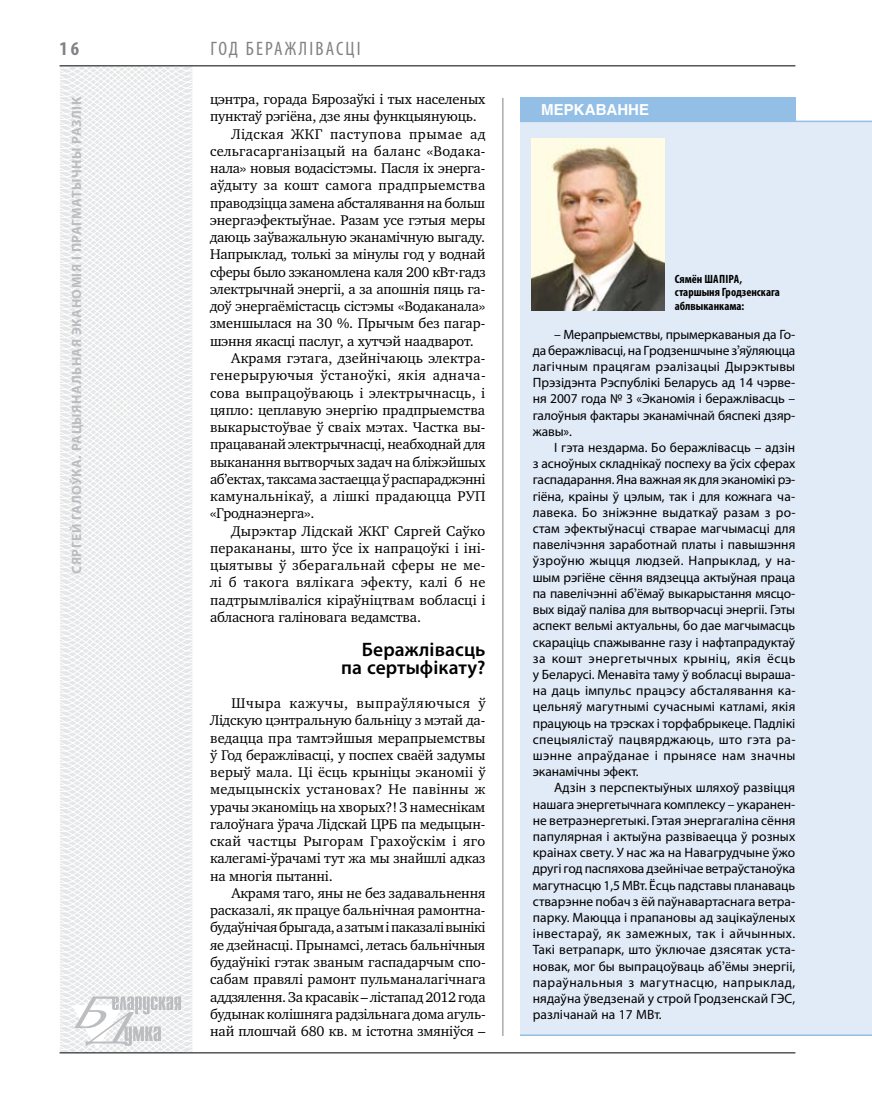
<style>
.page{position:relative;width:872px;height:1106px;background:#fff}
.page>*{position:absolute;margin:0;border:0;box-sizing:border-box;transform-origin:0 0}
.t1{font:600 19.5px/17.2px "Myriad Pro";letter-spacing:.005em;color:#000;text-align:right}
.t2{font:condensed 19.5px "Myriad Pro";letter-spacing:.16em;color:#808285}
.t3{font:700 condensed 19.5px "Myriad Pro";color:#808285}
.t4{font:700 15px "Helios";color:#fff}
.t5{font:14.4px/17.2px "Charter C";letter-spacing:-.005em;color:#000;text-align:justify}
.t6{font:14.4px "Charter C";letter-spacing:.02em;color:#000}
.t7{font:14.4px "Charter C";letter-spacing:.03em;color:#000}
.t8{font:14.4px "Charter C";letter-spacing:-.025em;color:#000}
.t9{font:14.4px "Charter C";letter-spacing:.015em;color:#000}
.t10{font:14.4px "Charter C";letter-spacing:.035em;color:#000}
.t11{font:13.5px/16.2px "Myriad Pro";letter-spacing:.005em;color:#000;text-align:justify}
.t12{font:700 13.5px "Myriad Pro";letter-spacing:.04em;color:#bcbdc0}
.t13{font:700 condensed 12px/13.5px "Myriad Pro";color:#000}
.s1{font-family:"Charter C"}
</style>
<div class="page">
<svg style="left:59px;top:65px;width:192px;height:989px"></svg>
<hr style="left:502px;top:98px;width:1px;height:938px;background:#808285">
<hr style="left:60px;top:1052px;width:735px;height:1px;background:#000">
<svg style="left:71px;top:996px;width:110px;height:53px"></svg>
<hr style="left:60px;top:65px;width:735px;height:1px;background:#000">
<div style="left:520px;top:122px;width:352px;height:914px;background:#e1eaf7"></div>
<div style="left:520px;top:98px;width:275px;height:23px;background:#93bfe6"></div>
<img style="left:531px;top:138px;width:134px;height:173px">
<hr style="left:520px;top:121px;width:352px;height:1px;background:#93bfe6">
<hr style="left:520px;top:1034px;width:352px;height:2px;background:#93bfe6">
<h1 class="t3" style="left:60px;top:37px;width:21px">16</h1>
<p class="t12" style="left:68px;top:574px;width:477px;rotate:-90deg">Сяргей ГАЛОЎКА. Рацыянальная эканомія і прагматычны разлік</p>
<h1 class="t2" style="left:210px;top:37px;width:149px">Год беражлівасці</h1>
<p class="t5" style="left:210px;top:91px;width:277px">цэнтра, горада Бярозаўкі і тых населеных</p>
<p class="t5" style="left:210px;top:108px;width:268px">пунктаў рэгіёна, дзе яны функцыянуюць.</p>
<p class="t10" style="left:231px;top:126px;width:256px">Лідская ЖКГ паступова прымае ад</p>
<p class="t6" style="left:210px;top:143px;width:275px">сельгасарганізацый на баланс «Водака-</p>
<p class="t5" style="left:210px;top:160px;width:275px">нала» новыя водасістэмы. Пасля іх энерга-</p>
<p class="t6" style="left:210px;top:177px;width:277px">аўдыту за кошт самога прадпрыемства</p>
<p class="t5" style="left:210px;top:194px;width:277px">праводзіцца замена абсталявання на больш</p>
<p class="t5" style="left:210px;top:211px;width:277px">энергаэфектыўнае. Разам усе гэтыя меры</p>
<p class="t5" style="left:210px;top:229px;width:277px">даюць заўважальную эканамічную выгаду.</p>
<p class="t5" style="left:210px;top:246px;width:277px">Напрыклад, толькі за мінулы год у воднай</p>
<p class="t5" style="left:210px;top:263px;width:277px">сферы было зэканомлена каля 200 кВт.гадз</p>
<p class="t5" style="left:210px;top:280px;width:275px">электрычнай энергіі, а за апошнія пяць га-</p>
<p class="t5" style="left:210px;top:298px;width:277px">доў энергаёмістасць сістэмы «Водаканала»</p>
<p class="t5" style="left:210px;top:315px;width:277px">зменшылася на 30 %. Прычым без пагар-</p>
<p class="t5" style="left:210px;top:332px;width:265px">шэння якасці паслуг, а хутчэй наадварот.</p>
<p class="t5" style="left:231px;top:349px;width:255px">Акрамя гэтага, дзейнічаюць электра-</p>
<p class="t7" style="left:210px;top:367px;width:277px">генерыруючыя ўстаноўкі, якія аднача-</p>
<p class="t9" style="left:210px;top:384px;width:277px">сова выпрацоўваюць і электрычнасць, і</p>
<p class="t5" style="left:210px;top:401px;width:277px">цяпло: цеплавую энергію прадпрыемства</p>
<p class="t5" style="left:210px;top:418px;width:277px">выкарыстоўвае ў сваіх мэтах. Частка вы-</p>
<p class="t5" style="left:210px;top:436px;width:277px">працаванай электрычнасці, неабходнай для</p>
<p class="t5" style="left:210px;top:453px;width:277px">выканання вытворчых задач на бліжэйшых</p>
<p class="t8" style="left:210px;top:471px;width:277px">аб’ектах, таксама застаецца ў распараджэнні</p>
<p class="t6" style="left:210px;top:488px;width:277px">камунальнікаў, а лішкі прадаюцца РУП</p>
<p class="t5" style="left:210px;top:505px;width:106px">«Гроднаэнерга».</p>
<p class="t5" style="left:231px;top:522px;width:255px">Дырэктар Лідскай ЖКГ Сяргей Саўко</p>
<p class="t5" style="left:210px;top:539px;width:275px">перакананы, што ўсе іх напрацоўкі і іні-</p>
<p class="t6" style="left:210px;top:557px;width:275px">цыятывы ў зберагальнай сферы не ме-</p>
<p class="t7" style="left:210px;top:574px;width:277px">лі б такога вялікага эфекту, калі б не</p>
<p class="t5" style="left:210px;top:591px;width:277px">падтрымліваліся кіраўніцтвам вобласці і</p>
<p class="t5" style="left:210px;top:608px;width:212px">абласнога галіновага ведамства.</p>
<h1 class="t1" style="left:341px;top:640px;width:146px">Беражлівасць па сертыфікату?</h1>
<p class="t5" style="left:210px;top:694px;width:277px;text-indent:21px">Шчыра кажучы, выпраўляючыся ў Лідскую цэнтральную бальніцу з мэтай да&shy;ведацца пра тамтэйшыя мерапрыемствы ў Год беражлівасці, у поспех сваёй задумы верыў мала. Ці ёсць крыніцы эканоміі ў медыцынскіх установах? Не павінны ж урачы эканоміць на хворых?! З намеснікам галоўнага ўрача Лідскай ЦРБ па медыцын&shy;скай частцы Рыгорам Грахоўскім і яго калегамі-ўрачамі тут жа мы знайшлі адказ на многія пытанні.</p>
<p class="t5" style="left:210px;top:884px;width:277px;text-indent:21px">Акрамя таго, яны не без задавальнення расказалі, як працуе бальнічная рамонтна&shy;будаўнічая брыгада, а затым і паказалі вынікі яе дзейнасці. Прынамсі, летась бальнічныя будаўнікі гэтак званым гаспадарчым спо&shy;сабам правялі рамонт пульманалагічнага аддзялення. За красавік – лістапад 2012 года будынак колішняга радзільнага дома агуль&shy;най плошчай 680 кв. м істотна змяніўся –</p>
<p class="t4" style="left:541px;top:101px;width:109px">меркаванне</p>
<p class="t13" style="left:675px;top:272px;width:107px">Сямён Шапіра, старшыня Гродзенскага аблвыканкама:</p>
<p class="t11" style="left:533px;top:326px;width:264px;text-indent:21px">– Мерапрыемствы, прымеркаваныя да Го&shy;да беражлівасці, на Гpoдзеншчыне з<span class="s1">’</span>яўляюцца лагічным працягам рэалізацыі Дырэктывы Прэзідэнта Рэспублікі Беларусь ад 14 чэрве&shy;ня 2007 года № 3 «Эканомія і беражлівасць – галоўныя фактары эканамічнай бяспекі дзяр&shy;жавы».</p>
<p class="t11" style="left:533px;top:439px;width:264px;text-indent:21px">І гэта нездарма. Бо беражлівасць – адзін з асноўных складнікаў поспеху ва ўсіх сферах гаспадарання. Яна важная як для эканомікі рэ&shy;гіёна, краіны ў цэлым, так і для кожнага ча&shy;лавека. Бо зніжэнне выдаткаў разам з ро&shy;стам эфектыўнасці стварае магчымасці для павелічэння заработнай платы і павышэння ўзроўню жыцця людзей. Напрыклад, у на&shy;шым рэгіёне сёння вядзецца актыўная праца па павелічэнні аб<span class="s1">’</span>ёмаў выкарыстання мясцо&shy;вых відаў паліва для вытворчасці энергіі. Гэты аспект вельмі актуальны, бо дае магчымасць скараціць спажыванне газу і нафтапрадуктаў за кошт энергетычных крыніц, якія ёсць у Беларусі. Менавіта таму ў вобласці выраша&shy;на даць імпульс працэсу абсталявання ка&shy;цельняў магутнымі сучаснымі катламі, якія працуюць на трэсках і торфабрыкеце. Падлікі спецыялістаў пацвярджаюць, што гэта ра&shy;шэнне апраўданае і прынясе нам значны эканамічны эфект.</p>
<p class="t11" style="left:533px;top:779px;width:264px;text-indent:21px">Адзін з перспектыўных шляхоў развіцця нашага энергетычнага комплексу – укаранен&shy;не ветраэнергетыкі. Гэтая энергагаліна сёння папулярная і актыўна развіваецца ў розных краінах свету. У нас жа на Навагрудчыне ўжо другі год паспяхова дзейнічае ветраўстаноўка магутнасцю 1,5 МВт. Ёсць падставы планаваць стварэнне побач з ёй паўнавартаснага ветра&shy;парку. Маюцца і прапановы ад зацікаўленых інвестараў, як замежных, так і айчынных.<br>Такі ветрапарк, што ўключае дзясятак уста&shy;новак, мог бы выпрацоўваць аб<span class="s1">’</span>ёмы энергіі, параўнальныя з магутнасцю, напрыклад, нядаўна ўведзенай у строй Гродзенскай ГЭС, разлічанай на 17 МВт.</p>
</div>
